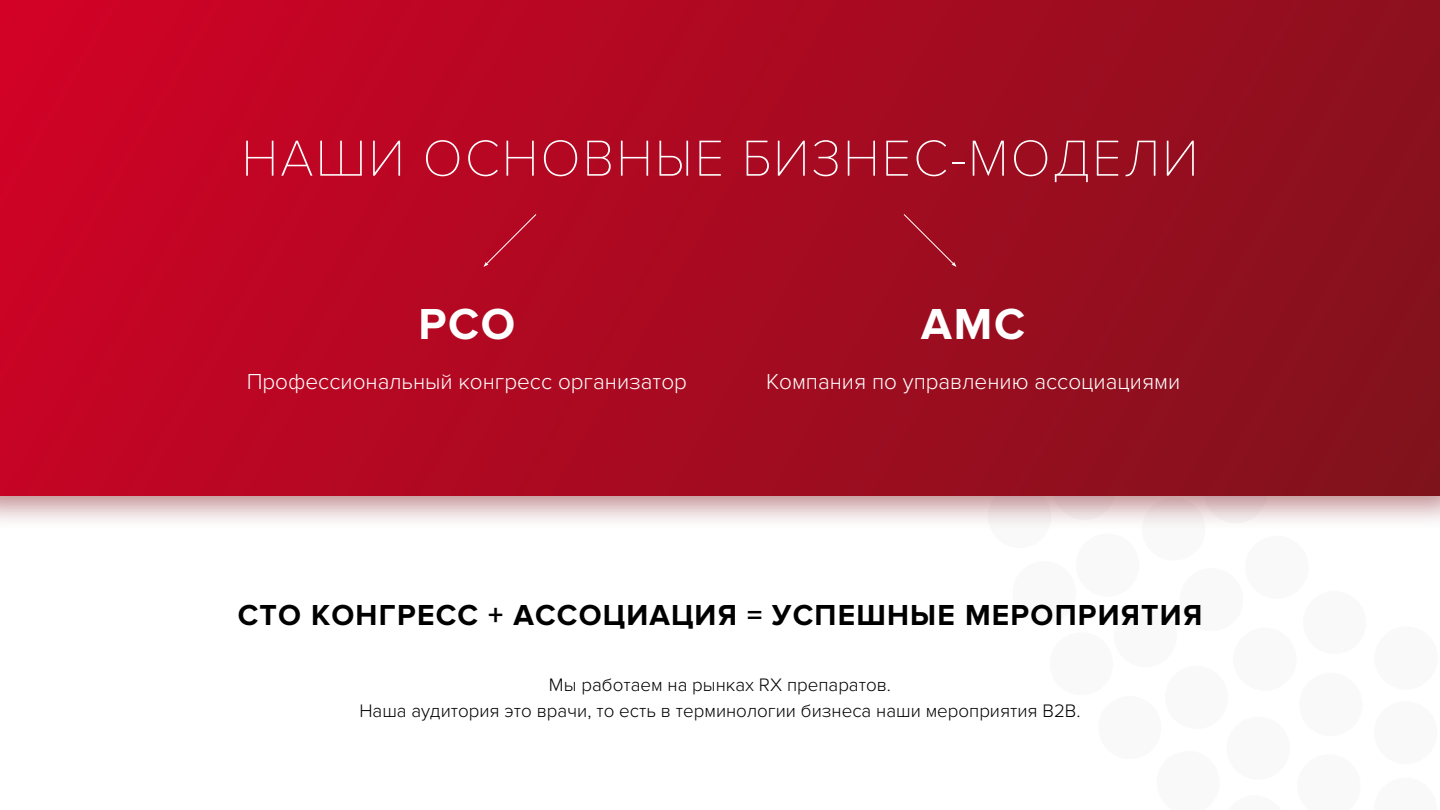
<style>
.page{position:relative;width:1440px;height:810px;background:#fff}
.page>*{position:absolute;margin:0;border:0;box-sizing:border-box;transform-origin:0 0}
.t1{font:100 52.5px "Proxima Nova T";letter-spacing:.04em;color:#fff}
.t2{font:700 45px "Proxima Nova";letter-spacing:.04em;color:#fff}
.t3{font:700 30px "Proxima Nova";letter-spacing:.04em;color:#000}
.t4{font:300 22.5px "Proxima Nova";color:#fff}
.t5{font:300 18.75px/26.2px "Proxima Nova";color:#000;text-align:center}
</style>
<div class="page">
<div style="left:0;top:0;width:1440px;height:531px;background:#7e131c;opacity:.5"></div>
<div style="left:0;top:0;width:1440px;height:495px;background:linear-gradient(to right,#cc0325,#86111d)"></div>
<div style="left:484px;top:213px;width:53px;height:54px;background:#b40822"></div>
<div style="left:903px;top:213px;width:53px;height:54px;background:#9f0c20"></div>
<h1 class="t1" style="left:242px;top:128px;width:958px">НАШИ ОСНОВНЫЕ БИЗНЕС-МОДЕЛИ</h1>
<h2 class="t2" style="left:418px;top:298px;width:99px">PCO</h2>
<h2 class="t2" style="left:921px;top:298px;width:105px">AMC</h2>
<p class="t4" style="left:247px;top:369px;width:442px">Профессиональный конгресс организатор</p>
<p class="t4" style="left:766px;top:369px;width:416px">Компания по управлению ассоциациями</p>
<h3 class="t3" style="left:238px;top:598px;width:966px">СТО КОНГРЕСС + АССОЦИАЦИЯ = УСПЕШНЫЕ МЕРОПРИЯТИЯ</h3>
<p class="t5" style="left:359px;top:671px;width:723px">Мы работаем на рынках RX препаратов.<br>Наша аудитория это врачи, то есть в терминологии бизнеса наши мероприятия B2B.</p>
</div>
